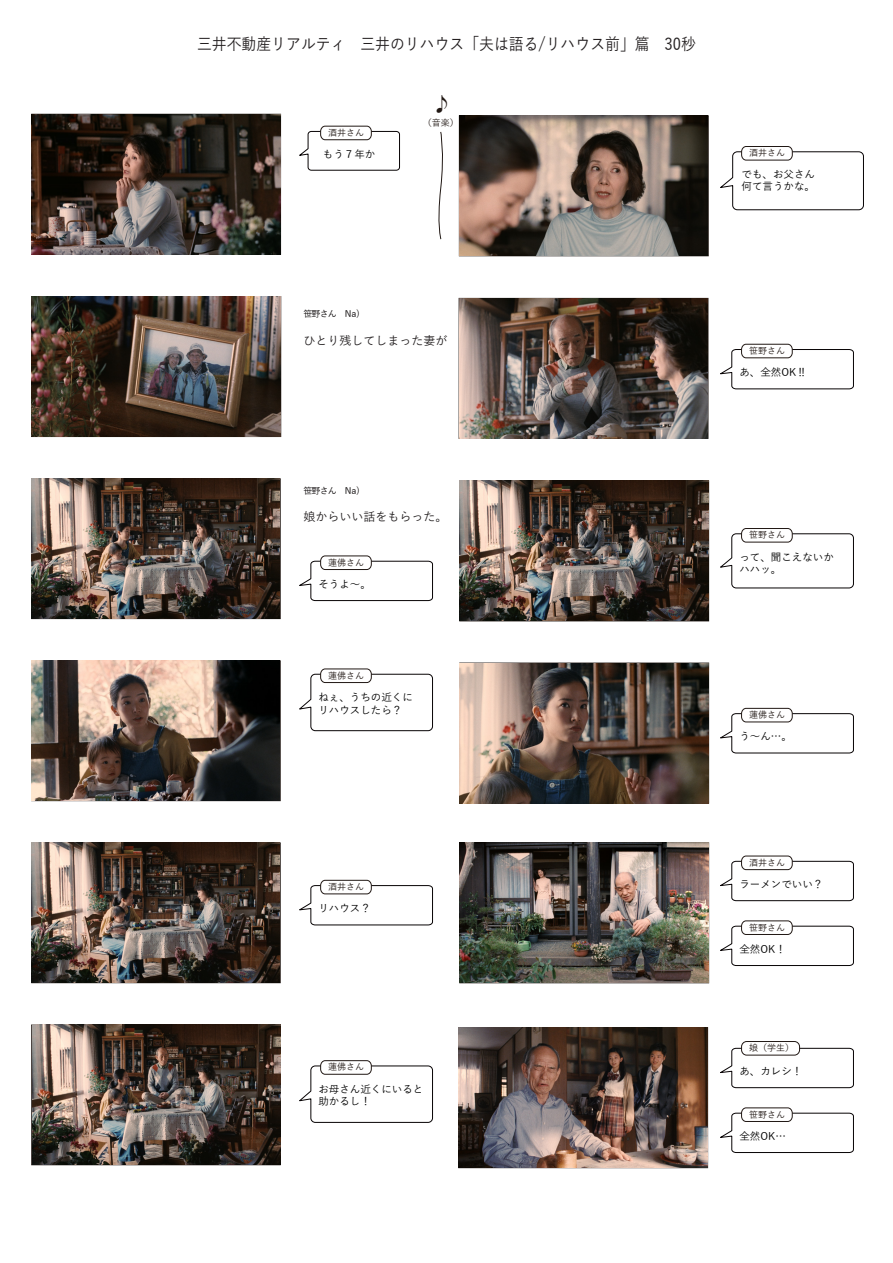
<style>
.page{position:relative;width:893px;height:1263px;background:#fff}
.page>*{position:absolute;margin:0;border:0;box-sizing:border-box;transform-origin:0 0}
.t1{font:500 16.5px "Yu Go";color:#231f20;scale:.9 1}
.t2{font:500 12px "Yu Go";color:#231f20}
.t3{font:500 10.5px/12.6px "Yu Go";color:#030303}
.t4{font:500 9px "Yu Go";color:#211814}
.t5{font:500 9px "Yu Go";letter-spacing:-.1em;color:#070304}
</style>
<div class="page">
<img style="left:32px;top:297px;width:248px;height:139px">
<img style="left:32px;top:114px;width:248px;height:140px">
<div style="left:31px;top:478px;width:250px;height:141px;border:1px solid #211814"></div>
<img style="left:32px;top:479px;width:248px;height:139px">
<div style="left:31px;top:660px;width:250px;height:141px;border:1px solid #211814"></div>
<img style="left:32px;top:661px;width:248px;height:139px">
<img style="left:32px;top:843px;width:248px;height:139px">
<img style="left:32px;top:1025px;width:248px;height:139px">
<img style="left:459px;top:116px;width:249px;height:140px">
<svg style="left:438px;top:131px;width:5px;height:109px"></svg>
<img style="left:459px;top:298px;width:249px;height:140px">
<img style="left:460px;top:481px;width:248px;height:140px">
<img style="left:459px;top:1028px;width:248px;height:140px">
<img style="left:460px;top:663px;width:248px;height:140px">
<img style="left:460px;top:843px;width:248px;height:140px">
<svg style="left:299px;top:673px;width:134px;height:58px"></svg>
<div style="left:321px;top:669px;width:50px;height:13px;background:#fff;border-radius:5px"></div>
<div style="left:320px;top:668px;width:52px;height:15px;border:1px solid #211814;border-radius:5px"></div>
<svg style="left:299px;top:1065px;width:134px;height:58px"></svg>
<div style="left:321px;top:1061px;width:50px;height:13px;background:#fff;border-radius:5px"></div>
<div style="left:320px;top:1060px;width:52px;height:15px;border:1px solid #211814;border-radius:5px"></div>
<svg style="left:299px;top:560px;width:134px;height:41px"></svg>
<div style="left:321px;top:556px;width:50px;height:13px;background:#fff;border-radius:5px"></div>
<div style="left:320px;top:555px;width:52px;height:15px;border:1px solid #211814;border-radius:5px"></div>
<svg style="left:299px;top:885px;width:134px;height:41px"></svg>
<div style="left:321px;top:880px;width:50px;height:14px;background:#fff;border-radius:5px"></div>
<div style="left:320px;top:880px;width:52px;height:14px;border:1px solid #211814;border-radius:5px"></div>
<svg style="left:720px;top:151px;width:144px;height:60px"></svg>
<div style="left:742px;top:146px;width:50px;height:14px;background:#fff;border-radius:5px"></div>
<div style="left:741px;top:146px;width:52px;height:14px;border:1px solid #211814;border-radius:5px"></div>
<svg style="left:299px;top:131px;width:101px;height:40px"></svg>
<div style="left:321px;top:126px;width:50px;height:14px;background:#fff;border-radius:5px"></div>
<div style="left:320px;top:126px;width:52px;height:14px;border:1px solid #211814;border-radius:5px"></div>
<svg style="left:720px;top:349px;width:134px;height:41px"></svg>
<div style="left:741px;top:344px;width:51px;height:14px;background:#fff;border-radius:5px"></div>
<div style="left:741px;top:344px;width:52px;height:14px;border:1px solid #211814;border-radius:5px"></div>
<svg style="left:720px;top:533px;width:134px;height:56px"></svg>
<div style="left:741px;top:528px;width:51px;height:14px;background:#fff;border-radius:5px"></div>
<div style="left:741px;top:528px;width:52px;height:14px;border:1px solid #211814;border-radius:5px"></div>
<svg style="left:720px;top:713px;width:134px;height:41px"></svg>
<div style="left:741px;top:708px;width:51px;height:14px;background:#fff;border-radius:5px"></div>
<div style="left:741px;top:708px;width:52px;height:14px;border:1px solid #211814;border-radius:5px"></div>
<svg style="left:720px;top:861px;width:134px;height:40px"></svg>
<div style="left:741px;top:856px;width:51px;height:14px;background:#fff;border-radius:5px"></div>
<div style="left:741px;top:856px;width:52px;height:14px;border:1px solid #211814;border-radius:5px"></div>
<svg style="left:720px;top:925px;width:134px;height:41px"></svg>
<div style="left:741px;top:921px;width:51px;height:13px;background:#fff;border-radius:5px"></div>
<div style="left:741px;top:920px;width:52px;height:15px;border:1px solid #211814;border-radius:5px"></div>
<svg style="left:720px;top:1047px;width:134px;height:41px"></svg>
<div style="left:741px;top:1043px;width:59px;height:13px;background:#fff;border-radius:5px"></div>
<div style="left:741px;top:1041px;width:59px;height:14px;border:1px solid #211814;border-radius:5px"></div>
<svg style="left:720px;top:1112px;width:134px;height:41px"></svg>
<div style="left:741px;top:1108px;width:51px;height:13px;background:#fff;border-radius:5px"></div>
<div style="left:741px;top:1107px;width:52px;height:15px;border:1px solid #211814;border-radius:5px"></div>
<h1 class="t1" style="left:197px;top:29px;width:556px">三井不動産リアルティ　三井のリハウス「夫は語る/リハウス前」篇　30秒</h1>
<p class="t4" style="left:328px;top:124px;width:38px">酒井さん</p>
<p class="t3" style="left:323px;top:147px;width:54px">もう７年か</p>
<p class="t4" style="left:423px;top:114px;width:37px">（音楽）</p>
<p class="t4" style="left:749px;top:145px;width:38px">酒井さん</p>
<p class="t3" style="left:742px;top:166px;width:75px">でも、お父さん何て言うかな。</p>
<p class="t5" style="left:303px;top:306px;width:58px">笹野さん　Na)</p>
<p class="t2" style="left:303px;top:330px;width:145px">ひとり残してしまった妻が</p>
<p class="t5" style="left:303px;top:482px;width:58px">笹野さん　Na)</p>
<p class="t2" style="left:303px;top:506px;width:145px">娘からいい話をもらった。</p>
<p class="t4" style="left:328px;top:554px;width:38px">蓮佛さん</p>
<p class="t3" style="left:318px;top:576px;width:54px">そうよ～。</p>
<p class="t4" style="left:328px;top:667px;width:38px">蓮佛さん</p>
<p class="t3" style="left:318px;top:689px;width:96px">ねぇ、うちの近くにリハウスしたら？</p>
<p class="t4" style="left:328px;top:878px;width:38px">酒井さん</p>
<p class="t3" style="left:318px;top:901px;width:54px">リハウス？</p>
<p class="t4" style="left:328px;top:1059px;width:38px">蓮佛さん</p>
<p class="t3" style="left:318px;top:1081px;width:106px">お母さん近くにいると助かるし！</p>
<p class="t4" style="left:749px;top:342px;width:38px">笹野さん</p>
<p class="t3" style="left:739px;top:365px;width:69px">あ、全然OK‼</p>
<p class="t4" style="left:749px;top:527px;width:38px">笹野さん</p>
<p class="t3" style="left:739px;top:549px;width:96px">って、聞こえないかハハッ。</p>
<p class="t4" style="left:749px;top:706px;width:38px">蓮佛さん</p>
<p class="t3" style="left:739px;top:729px;width:54px">う～ん…。</p>
<p class="t4" style="left:749px;top:854px;width:38px">酒井さん</p>
<p class="t3" style="left:739px;top:876px;width:85px">ラーメンでいい？</p>
<p class="t4" style="left:749px;top:919px;width:38px">笹野さん</p>
<p class="t3" style="left:739px;top:941px;width:48px">全然OK！</p>
<p class="t4" style="left:749px;top:1040px;width:47px">娘（学生）</p>
<p class="t3" style="left:739px;top:1063px;width:64px">あ、カレシ！</p>
<p class="t4" style="left:749px;top:1106px;width:38px">笹野さん</p>
<p class="t3" style="left:739px;top:1128px;width:48px">全然OK…</p>
</div>
